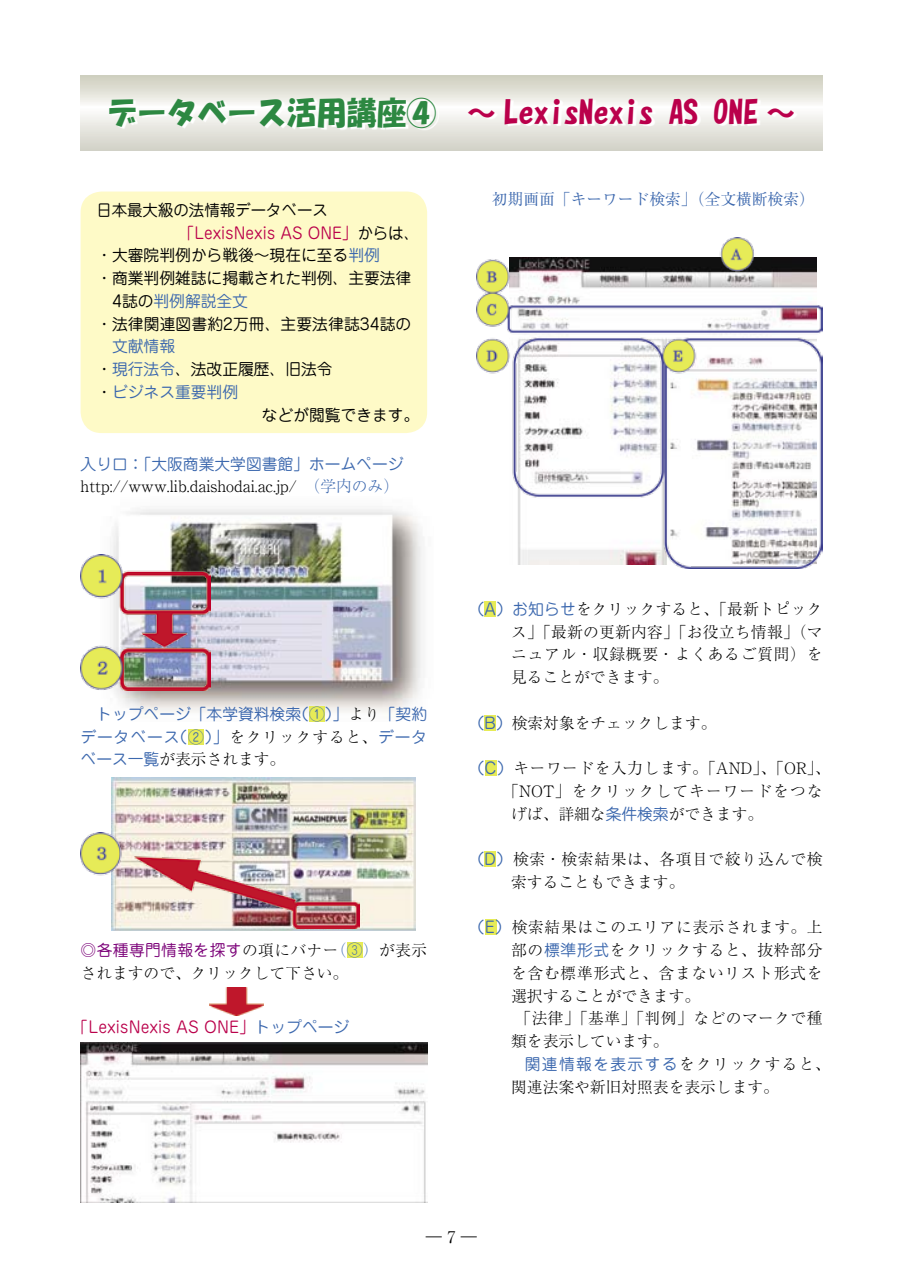
<style>
.page{position:relative;width:903px;height:1275px;background:#fff}
.page>*{position:absolute;margin:0;border:0;box-sizing:border-box;transform-origin:0 0}
.t1{font:31.5px "HG Soei Kakupoptai";color:#ba004b;scale:.95 1}
.t2{font:300 16.1px "Ryumin Pro";color:#000}
.t3{font:300 15.75px/22.8px "Ryumin Pro";letter-spacing:.015em;color:#000;text-align:justify}
.t4{font:15.75px "Jun 201 Pro";color:#000}
.t5{font:15.75px/22.8px "Jun 201 Pro";color:#3c68ae}
.t6{font:300 15.75px "Ryumin Pro";letter-spacing:.045em;color:#000}
.t7{font:15.75px "Jun 201 Pro";color:#ba004b}
.t8{font:300 15.75px/22.8px "Ryumin Pro";letter-spacing:.04em;color:#000}
.t9{font:300 15.75px "Ryumin Pro";letter-spacing:.035em;color:#000}
.t10{font:15.75px "Jun 201 Pro";letter-spacing:.025em;color:#7b0078}
.t11{font:15.75px "Ryumin Pro";color:#3c68ae}
.t12{font:300 15.75px "Ryumin Pro";letter-spacing:.09em;color:#000}
.t13{font:300 15.75px "Ryumin Pro";letter-spacing:.065em;color:#000}
.s1{color:#2d8842}
.s2{color:#000}
.s3{color:#3c68ae}
.s4{font-family:"Ryumin Pro";font-weight:300;color:#000}
.s5{font-family:"Jun 201 Pro";font-weight:400;color:#3c68ae}
.s6{font-family:"Ryumin Pro";font-weight:300;color:#3c68ae}
.s7{font-family:"Jun 101 Pro";font-weight:300;color:#3c68ae}
</style>
<div class="page">
<div style="left:81px;top:192px;width:346px;height:241px;background:#fefac7;border-radius:21px"></div>
<img style="left:113px;top:509px;width:310px;height:204px">
<img style="left:81px;top:554px;width:130px;height:136px">
<div style="left:309px;top:706px;width:16px;height:16px;background:#e6eb57"></div>
<div style="left:188px;top:729px;width:16px;height:16px;background:#e6eb57"></div>
<img style="left:112px;top:778px;width:304px;height:152px">
<img style="left:81px;top:833px;width:279px;height:95px">
<div style="left:347px;top:942px;width:16px;height:16px;background:#e6eb57"></div>
<img style="left:209px;top:988px;width:54px;height:28px">
<img style="left:81px;top:1042px;width:346px;height:160px">
<img style="left:476px;top:237px;width:347px;height:331px">
<div style="left:484px;top:601px;width:12px;height:16px;background:#e6eb57"></div>
<div style="left:484px;top:715px;width:12px;height:16px;background:#e6eb57"></div>
<div style="left:485px;top:760px;width:11px;height:16px;background:#e6eb57"></div>
<div style="left:484px;top:851px;width:12px;height:16px;background:#e6eb57"></div>
<div style="left:485px;top:920px;width:12px;height:15px;background:#e6eb57"></div>
<svg style="left:80px;top:75px;width:742px;height:75px;background:#d9d9ce"></svg>
<svg style="left:90px;top:92px;width:733px;height:40px"></svg>
<h1 class="t1" style="left:107px;top:97px;width:726px"><span class="s1">データベース活用講座④</span> ～ LexisNexis AS ONE ～</h1>
<p class="t4" style="left:96px;top:197px;width:233px">日本最大級の法情報データベース</p>
<p class="t7" style="left:179px;top:220px;width:242px">「LexisNexis AS ONE」<span class="s2">からは、</span></p>
<p class="t4" style="left:96px;top:243px;width:285px">・大審院判例から戦後～現在に至る<span class="s3">判例</span></p>
<p class="t4" style="left:96px;top:266px;width:316px">・商業判例雑誌に掲載された判例、主要法律</p>
<p class="t5" style="left:112px;top:288px;width:137px"><span class="s2">4誌の</span>判例解説全文</p>
<p class="t4" style="left:96px;top:311px;width:316px">・法律関連図書約2万冊、主要法律誌34誌の</p>
<p class="t5" style="left:112px;top:333px;width:64px">文献情報</p>
<p class="t4" style="left:96px;top:357px;width:238px">・<span class="s3">現行法令</span>、法改正履歴、旧法令</p>
<p class="t5" style="left:96px;top:379px;width:143px"><span class="s2">・</span>ビジネス重要判例</p>
<p class="t4" style="left:262px;top:402px;width:159px">などが閲覧できます。</p>
<p class="t5" style="left:81px;top:451px;width:324px">入り口：「大阪商業大学図書館」ホームページ</p>
<p class="t3" style="left:81px;top:474px;width:320px">http://www.lib.daishodai.ac.jp/　<span class="s3">（学内のみ）</span></p>
<p class="t5" style="left:81px;top:701px;width:348px">　トップページ「本学資料検索（①）」<span class="s4">より</span>「契約データベース（②）」<span class="s4">をクリックすると、</span>データ</p>
<p class="t3" style="left:81px;top:747px;width:206px"><span class="s5">ベース一覧</span>が表示されます。</p>
<p class="t10" style="left:81px;top:938px;width:348px">◎各種専門情報を探す<span class="s4">の項にバナー</span><span class="s6">（</span><span class="s7">③</span><span class="s6">）</span><span class="s4">が表示</span></p>
<p class="t3" style="left:81px;top:960px;width:269px">されますので、クリックして下さい。</p>
<p class="t7" style="left:73px;top:1015px;width:278px">「LexisNexis AS ONE」<span class="s3">トップページ</span></p>
<p class="t11" style="left:492px;top:187px;width:324px">初期画面「キーワード検索」（全文横断検索）</p>
<p class="t3" style="left:511px;top:596px;width:313px;text-indent:-43px"><span class="s5">（A）お知らせ</span>をクリックすると、「最新トピックス」「最新の更新内容」「お役立ち情報」（マニュアル・収録概要・よくあるご質問）を見ることができます。</p>
<p class="t3" style="left:468px;top:710px;width:250px"><span class="s5">（B）</span>検索対象をチェックします。</p>
<p class="t9" style="left:468px;top:756px;width:364px"><span class="s5">（C）</span>キーワードを入力します。「AND」、「OR」、</p>
<p class="t13" style="left:503px;top:779px;width:321px">「NOT」をクリックしてキーワードをつな</p>
<p class="t3" style="left:511px;top:801px;width:253px">げば、詳細な<span class="s5">条件検索</span>ができます。</p>
<p class="t8" style="left:511px;top:847px;width:313px;text-indent:-43px"><span class="s5">（D）</span>検索・検索結果は、各項目で絞り込んで検索することもできます。</p>
<p class="t6" style="left:468px;top:915px;width:356px"><span class="s5">（E）</span>検索結果はこのエリアに表示されます。上</p>
<p class="t6" style="left:511px;top:938px;width:313px">部の<span class="s5">標準形式</span>をクリックすると、抜粋部分</p>
<p class="t6" style="left:511px;top:961px;width:313px">を含む標準形式と、含まないリスト形式を</p>
<p class="t3" style="left:511px;top:983px;width:190px">選択することができます。</p>
<p class="t3" style="left:476px;top:1006px;width:348px">　　　「法律」「基準」「判例」などのマークで種</p>
<p class="t3" style="left:511px;top:1029px;width:159px">類を表示しています。</p>
<p class="t12" style="left:476px;top:1052px;width:356px">　　　<span class="s5">関連情報を表示する</span>をクリックすると、</p>
<p class="t3" style="left:511px;top:1074px;width:269px">関連法案や新旧対照表を表示します。</p>
<p class="t2" style="left:426px;top:1225px;width:53px">― ―</p>
</div>
